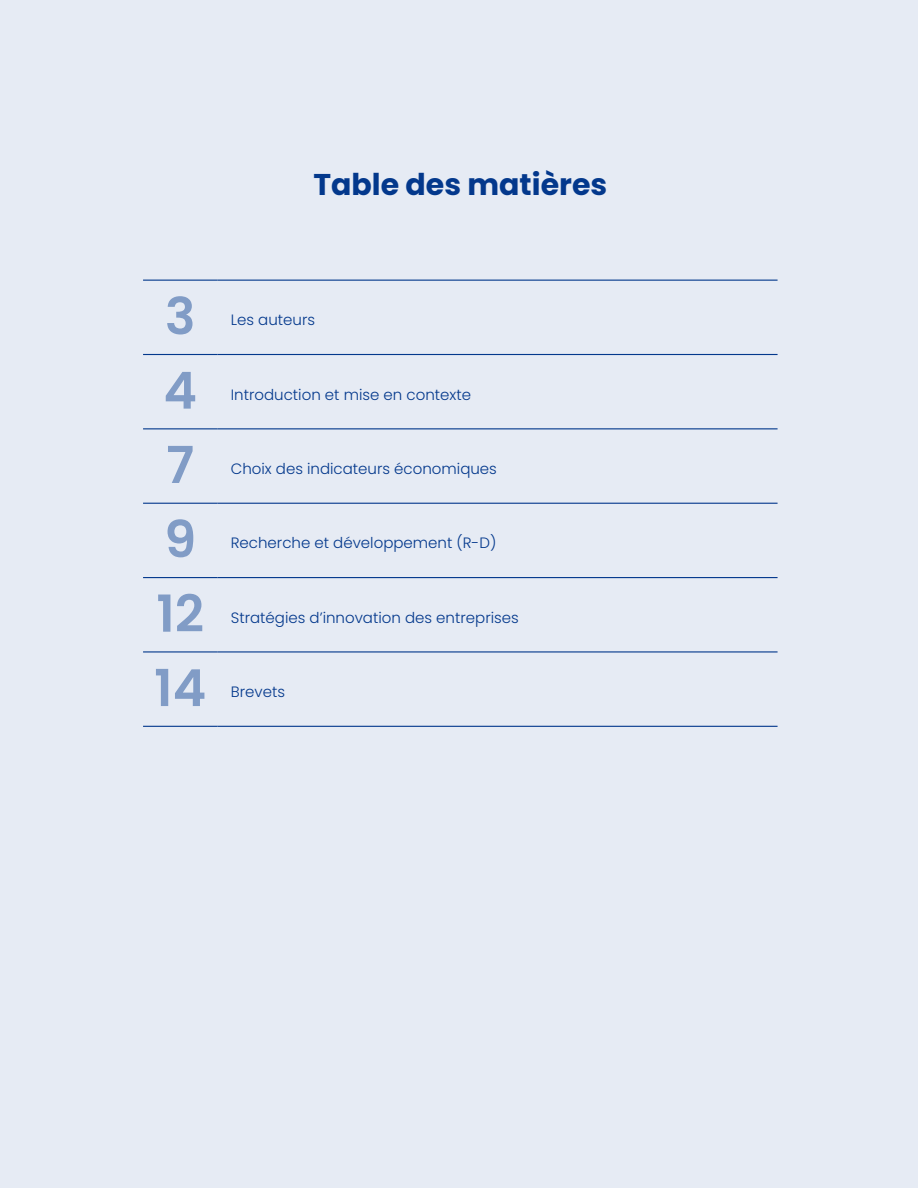
<style>
.page{position:relative;width:918px;height:1188px;background:#e6ebf4}
.page>*{position:absolute;margin:0;border:0;box-sizing:border-box;transform-origin:0 0}
.t1{font:600 51px "Poppins";color:#819cc6}
.t2{font:700 30px "Poppins";color:#03388c}
.t3{font:300 15px "Poppins";color:#03388c}
</style>
<div class="page">
<hr style="left:143px;top:280px;width:74px;height:1px;background:#03388c">
<hr style="left:217px;top:280px;width:561px;height:1px;background:#03388c">
<hr style="left:143px;top:354px;width:74px;height:1px;background:#03388c">
<hr style="left:217px;top:354px;width:561px;height:1px;background:#03388c">
<hr style="left:143px;top:428px;width:74px;height:1px;background:#03388c">
<hr style="left:217px;top:428px;width:561px;height:1px;background:#03388c">
<hr style="left:143px;top:726px;width:74px;height:1px;background:#03388c">
<hr style="left:217px;top:726px;width:561px;height:1px;background:#03388c">
<hr style="left:143px;top:503px;width:74px;height:1px;background:#03388c">
<hr style="left:217px;top:503px;width:561px;height:1px;background:#03388c">
<hr style="left:143px;top:577px;width:74px;height:1px;background:#03388c">
<hr style="left:217px;top:577px;width:561px;height:1px;background:#03388c">
<hr style="left:143px;top:651px;width:74px;height:2px;background:#03388c">
<hr style="left:217px;top:651px;width:561px;height:2px;background:#03388c">
<h2 class="t2" style="left:313px;top:167px;width:295px">Table des matières</h2>
<h1 class="t1" style="left:165px;top:287px;width:32px">3</h1>
<h1 class="t1" style="left:163px;top:361px;width:35px">4</h1>
<h1 class="t1" style="left:166px;top:436px;width:29px">7</h1>
<h1 class="t1" style="left:164px;top:510px;width:33px">9</h1>
<h1 class="t1" style="left:156px;top:584px;width:49px">12</h1>
<h1 class="t1" style="left:154px;top:659px;width:54px">14</h1>
<p class="t3" style="left:231px;top:311px;width:86px">Les auteurs</p>
<p class="t3" style="left:231px;top:386px;width:242px">Introduction et mise en contexte</p>
<p class="t3" style="left:231px;top:460px;width:268px">Choix des indicateurs économiques</p>
<p class="t3" style="left:231px;top:534px;width:267px">Recherche et développement (R-D)</p>
<p class="t3" style="left:231px;top:609px;width:290px">Stratégies d’innovation des entreprises</p>
<p class="t3" style="left:231px;top:683px;width:56px">Brevets</p>
</div>
